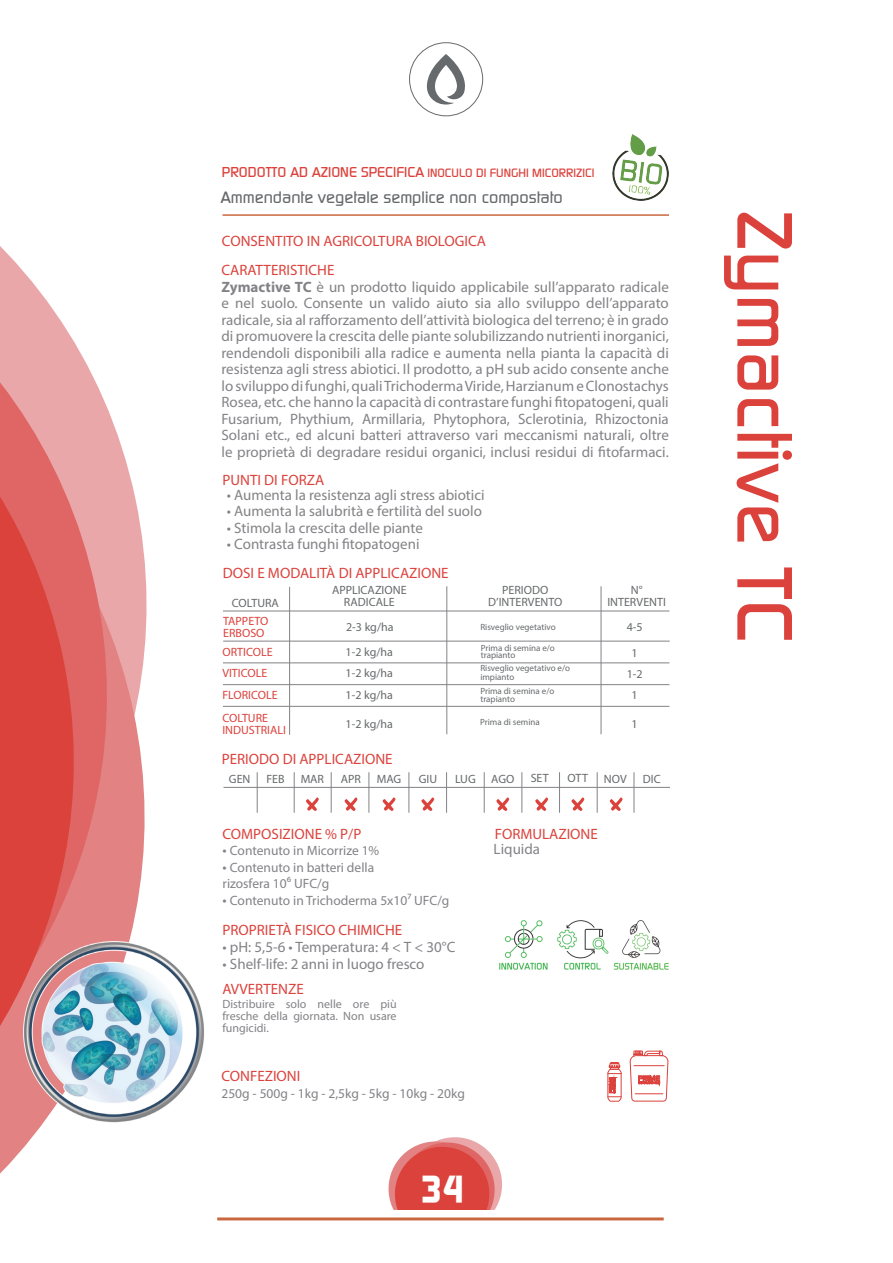
<style>
.page{position:relative;width:893px;height:1263px;background:#fff}
.page>*{position:absolute;margin:0;border:0;box-sizing:border-box;transform-origin:0 0}
.t1{font:500 78px "Continuum";color:#db423c}
.t2{font:700 37.5px "Continuum";color:#fff}
.t3{font:500 16.5px "Continuum";color:#66696b}
.t4{font:15px/16.5px "Myriad Pro";color:#838387}
.t5{font:15px "Myriad Pro";color:#db423c}
.t6{font:13.5px/16.5px "Myriad Pro";color:#838387}
.t7{font:12px/12px "Myriad Pro";color:#66696b;text-align:center}
.t8{font:12px/12px "Myriad Pro";color:#838387;text-align:justify}
.t9{font:12px/20.5px "Myriad Pro";color:#db423c}
.t10{font:500 12px "Continuum";color:#db423c}
.t11{font:9px/7.5px "Myriad Pro";color:#66696b}
.s1{font-size:14.25px}
.s2{color:#db423c}
.s3{font-weight:700}
.s4{font-size:15px}
</style>
<div class="page">
<div style="left:408px;top:1137px;width:94px;height:94px;background:#eaa7aa;border-radius:50%"></div>
<div style="left:389px;top:1141px;width:94px;height:95px;background:#e28283;border-radius:50%"></div>
<svg style="left:400px;top:1142px;width:95px;height:95px"></svg>
<div style="left:395px;top:1147px;width:94px;height:94px;background:#db423c;border-radius:50%"></div>
<svg style="left:121px;top:446px;width:26px;height:495px"></svg>
<svg style="left:0;top:246px;width:121px;height:928px"></svg>
<div style="left:223px;top:1210px;width:456px;height:40px;background:#fff"></div>
<hr style="left:217px;top:1217px;width:447px;height:3px;background:#c96840">
<hr style="left:223px;top:214px;width:446px;height:2px;background:#c96840">
<img style="left:613px;top:134px;width:56px;height:67px">
<div style="left:409px;top:43px;width:74px;height:73px;border:1px solid #676a6c;border-radius:50%"></div>
<svg style="left:426px;top:54px;width:39px;height:51px"></svg>
<img style="left:24px;top:941px;width:180px;height:181px">
<hr style="left:223px;top:787px;width:447px;height:1px;background:#838387">
<hr style="left:257px;top:772px;width:1px;height:41px;background:#838387">
<hr style="left:294px;top:772px;width:1px;height:41px;background:#838387">
<hr style="left:331px;top:772px;width:1px;height:41px;background:#838387">
<hr style="left:369px;top:772px;width:1px;height:41px;background:#838387">
<hr style="left:409px;top:772px;width:1px;height:41px;background:#838387">
<hr style="left:446px;top:772px;width:1px;height:41px;background:#838387">
<hr style="left:484px;top:772px;width:1px;height:41px;background:#838387">
<hr style="left:521px;top:772px;width:1px;height:41px;background:#838387">
<hr style="left:559px;top:772px;width:1px;height:41px;background:#838387">
<hr style="left:597px;top:772px;width:1px;height:41px;background:#838387">
<hr style="left:634px;top:772px;width:1px;height:41px;background:#838387">
<svg style="left:571px;top:797px;width:13px;height:14px"></svg>
<svg style="left:630px;top:1050px;width:39px;height:52px"></svg>
<svg style="left:607px;top:1062px;width:15px;height:40px"></svg>
<img style="left:557px;top:920px;width:52px;height:50px">
<img style="left:499px;top:920px;width:49px;height:50px">
<img style="left:614px;top:920px;width:55px;height:50px">
<svg style="left:306px;top:797px;width:13px;height:14px"></svg>
<svg style="left:345px;top:797px;width:12px;height:14px"></svg>
<svg style="left:383px;top:797px;width:12px;height:14px"></svg>
<svg style="left:421px;top:797px;width:13px;height:14px"></svg>
<svg style="left:610px;top:797px;width:13px;height:14px"></svg>
<svg style="left:496px;top:797px;width:13px;height:14px"></svg>
<svg style="left:535px;top:797px;width:13px;height:14px"></svg>
<hr style="left:223px;top:611px;width:446px;height:1px;background:#838387">
<hr style="left:223px;top:662px;width:446px;height:1px;background:#838387">
<hr style="left:223px;top:684px;width:446px;height:1px;background:#838387">
<hr style="left:223px;top:706px;width:446px;height:1px;background:#838387">
<hr style="left:289px;top:587px;width:1px;height:148px;background:#838387">
<hr style="left:446px;top:586px;width:1px;height:148px;background:#838387">
<hr style="left:601px;top:586px;width:1px;height:148px;background:#838387">
<hr style="left:223px;top:641px;width:447px;height:1px;background:#838387">
<p class="t10" style="left:222px;top:165px;width:374px"><span class="s1">PRODOTTO AD AZIONE SPECIFICA</span> INOCULO DI FUNGHI MICORRIZICI</p>
<p class="t3" style="left:221px;top:187px;width:343px">Ammendante vegetale semplice non compostato</p>
<p class="t5" style="left:222px;top:232px;width:266px">CONSENTITO IN AGRICOLTURA BIOLOGICA</p>
<p class="t4" style="left:221px;top:261px;width:449px"><span class="s2">CARATTERISTICHE<br></span><span class="s3">Zymactive TC</span> è un prodotto liquido applicabile sull’apparato radicale e nel suolo. Consente un valido aiuto sia allo sviluppo dell’apparato radicale, sia al rafforzamento dell’attività biologica del terreno; è in grado di promuovere la crescita delle piante solubilizzando nutrienti inorganici, rendendoli disponibili alla radice e aumenta nella pianta la capacità di resistenza agli stress abiotici. Il prodotto, a pH sub acido consente anche lo sviluppo di funghi, quali Trichoderma Viride, Harzianum e Clonostachys Rosea, etc. che hanno la capacità di contrastare funghi fitopatogeni, quali Fusarium, Phythium, Armillaria, Phytophora, Sclerotinia, Rhizoctonia Solani etc., ed alcuni batteri attraverso vari meccanismi naturali, oltre le proprietà di degradare residui organici, inclusi residui di fitofarmaci.</p>
<p class="t4" style="left:227px;top:486px;width:259px">• Aumenta la resistenza agli stress abiotici</p>
<p class="t4" style="left:227px;top:503px;width:257px">• Aumenta la salubrità e fertilità del suolo</p>
<p class="t4" style="left:227px;top:519px;width:198px">• Stimola la crescita delle piante</p>
<p class="t4" style="left:227px;top:536px;width:194px">• Contrasta funghi fitopatogeni</p>
<p class="t5" style="left:223px;top:470px;width:103px">PUNTI DI FORZA</p>
<p class="t5" style="left:223px;top:564px;width:227px">DOSI E MODALITÀ DI APPLICAZIONE</p>
<p class="t7" style="left:232px;top:596px;width:49px">COLTURA</p>
<p class="t7" style="left:332px;top:584px;width:76px">APPLICAZIONE<br>RADICALE</p>
<p class="t7" style="left:488px;top:584px;width:76px">PERIODO<br>D’INTERVENTO</p>
<p class="t7" style="left:607px;top:584px;width:60px">N°<br>INTERVENTI</p>
<p class="t9" style="left:223px;top:614px;width:47px;line-height:12px">TAPPETO<br>ERBOSO</p>
<p class="t7" style="left:346px;top:620px;width:49px">2-3 kg/ha</p>
<p class="t11" style="left:480px;top:623px;width:77px">Risveglio vegetativo</p>
<p class="t7" style="left:627px;top:621px;width:17px">4-5</p>
<p class="t9" style="left:222px;top:641px;width:52px">ORTICOLE<br>VITICOLE</p>
<p class="t9" style="left:222px;top:684px;width:57px;line-height:22.4px">FLORICOLE<br>COLTURE</p>
<p class="t9" style="left:222px;top:719px;width:65px">INDUSTRIALI</p>
<p class="t7" style="left:346px;top:641px;width:49px;line-height:21.8px;text-align:justify">1-2 kg/ha 1-2 kg/ha 1-2 kg/ha</p>
<p class="t7" style="left:346px;top:717px;width:49px">1-2 kg/ha</p>
<p class="t11" style="left:481px;top:644px;width:76px">Prima di semina e/o trapianto</p>
<p class="t11" style="left:480px;top:664px;width:91px;line-height:9px">Risveglio vegetativo e/o impianto</p>
<p class="t11" style="left:480px;top:687px;width:76px">Prima di semina e/o trapianto</p>
<p class="t11" style="left:480px;top:718px;width:61px">Prima di semina</p>
<p class="t7" style="left:627px;top:642px;width:17px;line-height:21.1px">1<br>1-2<br>1</p>
<p class="t7" style="left:632px;top:717px;width:8px">1</p>
<p class="t5" style="left:222px;top:749px;width:172px">PERIODO DI APPLICAZIONE</p>
<p class="t7" style="left:229px;top:772px;width:23px">GEN</p>
<p class="t7" style="left:266px;top:772px;width:20px">FEB</p>
<p class="t7" style="left:301px;top:772px;width:25px">MAR</p>
<p class="t7" style="left:341px;top:772px;width:22px">APR</p>
<p class="t7" style="left:377px;top:772px;width:26px">MAG</p>
<p class="t7" style="left:419px;top:772px;width:20px">GIU</p>
<p class="t7" style="left:455px;top:772px;width:22px">LUG</p>
<p class="t7" style="left:491px;top:772px;width:25px">AGO</p>
<p class="t7" style="left:531px;top:772px;width:19px">SET</p>
<p class="t7" style="left:568px;top:772px;width:22px">OTT</p>
<p class="t7" style="left:604px;top:772px;width:24px">NOV</p>
<p class="t7" style="left:643px;top:772px;width:19px">DIC</p>
<p class="t5" style="left:223px;top:824px;width:140px">COMPOSIZIONE % P/P</p>
<p class="t5" style="left:495px;top:824px;width:105px">FORMULAZIONE</p>
<p class="t6" style="left:223px;top:842px;width:158px"><span class="s4">•</span> Contenuto in Micorrize 1%</p>
<p class="t6" style="left:223px;top:859px;width:153px"><span class="s4">•</span> Contenuto in batteri della rizosfera 10⁶ UFC/g</p>
<p class="t6" style="left:223px;top:892px;width:228px"><span class="s4">•</span> Contenuto in Trichoderma 5x10⁷ UFC/g</p>
<p class="t5" style="left:222px;top:921px;width:181px">PROPRIETÀ FISICO CHIMICHE</p>
<p class="t4" style="left:223px;top:939px;width:234px">• pH: 5,5-6 • Temperatura: 4 &lt; T &lt; 30°C</p>
<p class="t4" style="left:223px;top:955px;width:203px">• Shelf-life: 2 anni in luogo fresco</p>
<p class="t5" style="left:222px;top:980px;width:83px">AVVERTENZE</p>
<p class="t8" style="left:222px;top:998px;width:176px">Distribuire solo nelle ore più fresche della giornata. Non usare fungicidi.</p>
<p class="t5" style="left:221px;top:1067px;width:80px">CONFEZIONI</p>
<p class="t6" style="left:221px;top:1085px;width:245px">250g - 500g - 1kg - 2,5kg - 5kg - 10kg - 20kg</p>
<h2 class="t2" style="left:420px;top:1164px;width:46px">34</h2>
<p class="t4" style="left:494px;top:841px;width:48px">Liquida</p>
<h1 class="t1" style="left:815px;top:210px;width:434px;rotate:90deg">Zymactive TC</h1>
</div>
